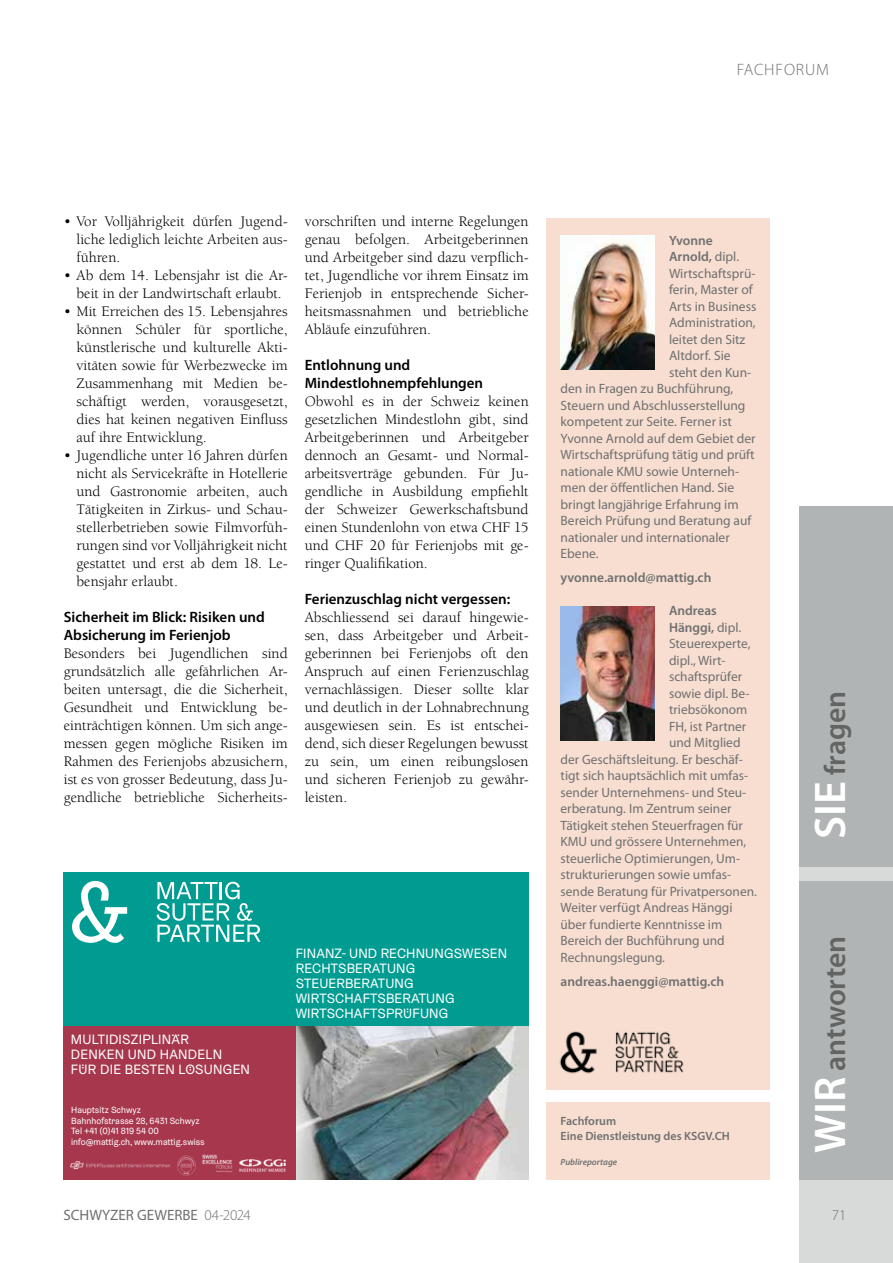
<style>
.page{position:relative;width:893px;height:1263px;background:#fff}
.page>*{position:absolute;margin:0;border:0;box-sizing:border-box;transform-origin:0 0}
.t1{font:600 29.7px "Myriad Pro";color:#626463}
.t2{font:300 16.5px "Myriad Pro";letter-spacing:.05em;color:#6f7070}
.t3{font:15px/18px "Berkeley Std";color:#000;text-align:justify}
.t4{font:600 15px/18px "Myriad Pro";color:#000}
.t5{font:15px "Myriad Pro";color:#6f7070}
.t6{font:300 15px "Myriad Pro";color:#6f7070}
.t7{font:13.5px "Myriad Pro";color:#6f7070}
.t8{font:13.5px/15px "Graebenbach M Su P Regular inkl&";letter-spacing:.01em;color:#fff}
.t9{font:600 13.5px "Myriad Pro";color:#6f7070}
.t10{font:600 12px/14.4px "Myriad Pro";color:#6f7070}
.t11{font:9px/10.5px "Graebenbach M Su P Regular inkl&";color:#fff}
.t12{font:italic 600 9px "Myriad Pro";color:#6f7070}
.s1{font-weight:300}
.s2{font-weight:400}
.s3{font-size:44.55px;color:#fff}
</style>
<div class="page">
<div style="left:546px;top:219px;width:224px;height:871px;background:#f8ded1"></div>
<div style="left:546px;top:1102px;width:224px;height:78px;background:#f8ded1"></div>
<img style="left:561px;top:606px;width:93px;height:134px">
<img style="left:561px;top:236px;width:93px;height:134px">
<img style="left:559px;top:1031px;width:125px;height:43px">
<div style="left:799px;top:849px;width:94px;height:414px;background:#d8dada"></div>
<div style="left:799px;top:881px;width:94px;height:299px;background:#b1b4b4"></div>
<div style="left:799px;top:506px;width:94px;height:360px;background:#b1b4b4"></div>
<div style="left:64px;top:873px;width:465px;height:153px;background:#009c91"></div>
<svg style="left:72px;top:881px;width:55px;height:62px"></svg>
<svg style="left:157px;top:882px;width:103px;height:60px"></svg>
<div style="left:64px;top:1026px;width:232px;height:154px;background:#a7374d"></div>
<img style="left:296px;top:1026px;width:233px;height:154px">
<img style="left:70px;top:1154px;width:216px;height:22px">
<p class="t2" style="left:737px;top:60px;width:94px">FACHFORUM</p>
<p class="t3" style="left:77px;top:212px;width:213px;text-indent:-13px">• Vor Volljährigkeit dürfen Jugend&shy;liche lediglich leichte Arbeiten aus&shy;führen.</p>
<p class="t3" style="left:64px;top:266px;width:225px;text-align:center">• Ab dem 14. Lebensjahr ist die Ar&shy;beit in der Landwirtschaft erlaubt.</p>
<p class="t3" style="left:77px;top:302px;width:213px;text-indent:-13px">• Mit Erreichen des 15. Lebensjahres können Schüler für sportliche, künstlerische und kulturelle Akti&shy;vitäten sowie für Werbezwecke im Zusammenhang mit Medien be&shy;schäftigt werden, vorausgesetzt, dies hat keinen negativen Einfluss auf ihre Entwicklung.</p>
<p class="t3" style="left:77px;top:446px;width:213px;text-indent:-13px">• Jugendliche unter 16 Jahren dürfen nicht als Servicekräfte in Hotellerie und Gastronomie arbeiten, auch Tätigkeiten in Zirkus- und Schau&shy;stellerbetrieben sowie Filmvorfüh&shy;rungen sind vor Volljährigkeit nicht gestattet und erst ab dem 18. Le&shy;bensjahr erlaubt.</p>
<p class="t4" style="left:64px;top:608px;width:203px">Sicherheit im Blick: Risiken und<br>Absicherung im Ferienjob</p>
<p class="t3" style="left:64px;top:644px;width:225px">Besonders bei Jugendlichen sind grundsätzlich alle gefährlichen Ar&shy;beiten untersagt, die die Sicherheit, Gesundheit und Entwicklung be&shy;einträchtigen können. Um sich ange&shy;messen gegen mögliche Risiken im Rahmen des Ferienjobs abzusichern, ist es von grosser Bedeutung, dass Ju&shy;gendliche betriebliche Sicherheits-</p>
<p class="t3" style="left:305px;top:212px;width:225px">vorschriften und interne Regelungen genau befolgen. Arbeitgeberinnen und Arbeitgeber sind dazu verpflich&shy;tet, Jugendliche vor ihrem Einsatz im Ferienjob in entsprechende Sicher&shy;heitsmassnahmen und betriebliche Abläufe einzuführen.</p>
<p class="t4" style="left:305px;top:356px;width:180px">Entlohnung und<br>Mindestlohnempfehlungen</p>
<p class="t3" style="left:305px;top:392px;width:225px">Obwohl es in der Schweiz keinen gesetzlichen Mindestlohn gibt, sind Arbeitgeberinnen und Arbeitgeber dennoch an Gesamt- und Normal&shy;arbeitsverträge gebunden. Für Ju&shy;gendliche in Ausbildung empfiehlt der Schweizer Gewerkschaftsbund einen Stundenlohn von etwa CHF 15 und CHF 20 für Ferienjobs mit ge&shy;ringer Qualifikation.</p>
<p class="t4" style="left:305px;top:590px;width:207px">Ferienzuschlag nicht vergessen:</p>
<p class="t3" style="left:305px;top:608px;width:225px">Abschliessend sei darauf hingewie&shy;sen, dass Arbeitgeber und Arbeit&shy;geberinnen bei Ferienjobs oft den Anspruch auf einen Ferienzuschlag vernachlässigen. Dieser sollte klar und deutlich in der Lohnabrechnung ausgewiesen sein. Es ist entschei&shy;dend, sich dieser Regelungen bewusst zu sein, um einen reibungslosen und sicheren Ferienjob zu gewähr&shy;leisten.</p>
<p class="t8" style="left:71px;top:1031px;width:181px">MULTIDISZIPLINÄR<br>DENKEN UND HANDELN<br>FÜR DIE BESTEN LÖSUNGEN</p>
<p class="t11" style="left:71px;top:1104px;width:135px">Hauptsitz Schwyz<br>Bahnhofstrasse 28, 6431 Schwyz<br>Tel +41 (0)41 819 54 00 info@mattig.ch, www.mattig.swiss</p>
<p class="t5" style="left:64px;top:1207px;width:189px">SCHWYZER GEWERBE <span class="s1">04-2024</span></p>
<p class="t8" style="left:296px;top:946px;width:213px">FINANZ- UND RECHNUNGSWESEN<br>RECHTSBERATUNG<br>STEUERBERATUNG<br>WIRTSCHAFTSBERATUNG<br>WIRTSCHAFTSPRÜFUNG</p>
<p class="t9" style="left:669px;top:233px;width:45px">Yvonne</p>
<p class="t9" style="left:669px;top:249px;width:72px">Arnold, <span class="s2">dipl.</span></p>
<p class="t7" style="left:669px;top:266px;width:88px">Wirtschaftsprü-</p>
<p class="t7" style="left:669px;top:282px;width:85px">ferin, Master of</p>
<p class="t7" style="left:669px;top:299px;width:89px">Arts in Business</p>
<p class="t7" style="left:669px;top:315px;width:88px">Administration,</p>
<p class="t7" style="left:669px;top:332px;width:78px">leitet den Sitz</p>
<p class="t7" style="left:669px;top:348px;width:63px">Altdorf. Sie</p>
<p class="t7" style="left:669px;top:365px;width:84px">steht den Kun-</p>
<p class="t7" style="left:561px;top:381px;width:174px">den in Fragen zu Buchführung,</p>
<p class="t7" style="left:561px;top:398px;width:186px">Steuern und Abschlusserstellung</p>
<p class="t7" style="left:561px;top:414px;width:173px">kompetent zur Seite. Ferner ist</p>
<p class="t7" style="left:561px;top:431px;width:197px">Yvonne Arnold auf dem Gebiet der</p>
<p class="t7" style="left:561px;top:447px;width:196px">Wirtschaftsprüfung tätig und prüft</p>
<p class="t7" style="left:561px;top:464px;width:180px">nationale KMU sowie Unterneh-</p>
<p class="t7" style="left:561px;top:480px;width:175px">men der öffentlichen Hand. Sie</p>
<p class="t7" style="left:561px;top:497px;width:180px">bringt langjährige Erfahrung im</p>
<p class="t7" style="left:561px;top:513px;width:192px">Bereich Prüfung und Beratung auf</p>
<p class="t7" style="left:561px;top:530px;width:171px">nationaler und internationaler</p>
<p class="t7" style="left:561px;top:546px;width:39px">Ebene.</p>
<p class="t9" style="left:561px;top:570px;width:152px">yvonne.arnold@mattig.ch</p>
<p class="t9" style="left:669px;top:603px;width:49px">Andreas</p>
<p class="t9" style="left:669px;top:620px;width:74px">Hänggi, <span class="s2">dipl.</span></p>
<p class="t7" style="left:669px;top:636px;width:83px">Steuerexperte,</p>
<p class="t7" style="left:669px;top:653px;width:58px">dipl., Wirt-</p>
<p class="t7" style="left:669px;top:669px;width:75px">schaftsprüfer</p>
<p class="t7" style="left:669px;top:686px;width:82px">sowie dipl. Be-</p>
<p class="t7" style="left:669px;top:702px;width:80px">triebsökonom</p>
<p class="t7" style="left:669px;top:719px;width:79px">FH, ist Partner</p>
<p class="t7" style="left:669px;top:735px;width:73px">und Mitglied</p>
<p class="t7" style="left:561px;top:752px;width:184px">der Geschäftsleitung. Er beschäf-</p>
<p class="t7" style="left:561px;top:768px;width:189px">tigt sich hauptsächlich mit umfas-</p>
<p class="t7" style="left:561px;top:785px;width:187px">sender Unternehmens- und Steu-</p>
<p class="t7" style="left:561px;top:801px;width:172px">erberatung. Im Zentrum seiner</p>
<p class="t7" style="left:561px;top:818px;width:184px">Tätigkeit stehen Steuerfragen für</p>
<p class="t7" style="left:561px;top:834px;width:187px">KMU und grössere Unternehmen,</p>
<p class="t7" style="left:561px;top:851px;width:181px">steuerliche Optimierungen, Um-</p>
<p class="t7" style="left:561px;top:867px;width:172px">strukturierungen sowie umfas-</p>
<p class="t7" style="left:561px;top:884px;width:198px">sende Beratung für Privatpersonen.</p>
<p class="t7" style="left:561px;top:900px;width:173px">Weiter verfügt Andreas Hänggi</p>
<p class="t7" style="left:561px;top:917px;width:163px">über fundierte Kenntnisse im</p>
<p class="t7" style="left:561px;top:933px;width:166px">Bereich der Buchführung und</p>
<p class="t7" style="left:561px;top:950px;width:106px">Rechnungslegung.</p>
<p class="t9" style="left:561px;top:974px;width:165px">andreas.haenggi@mattig.ch</p>
<p class="t10" style="left:561px;top:1114px;width:171px">Fachforum<br>Eine Dienstleistung des KSGV.CH</p>
<p class="t12" style="left:561px;top:1157px;width:58px">Publireportage</p>
<h1 class="t1" style="left:819px;top:839px;width:150px;rotate:-90deg"><span class="s3">SIE</span> fragen</h1>
<h1 class="t1" style="left:819px;top:1153px;width:218px;rotate:-90deg"><span class="s3">WIR</span> antworten</h1>
<p class="t6" style="left:832px;top:1207px;width:16px">71</p>
</div>
